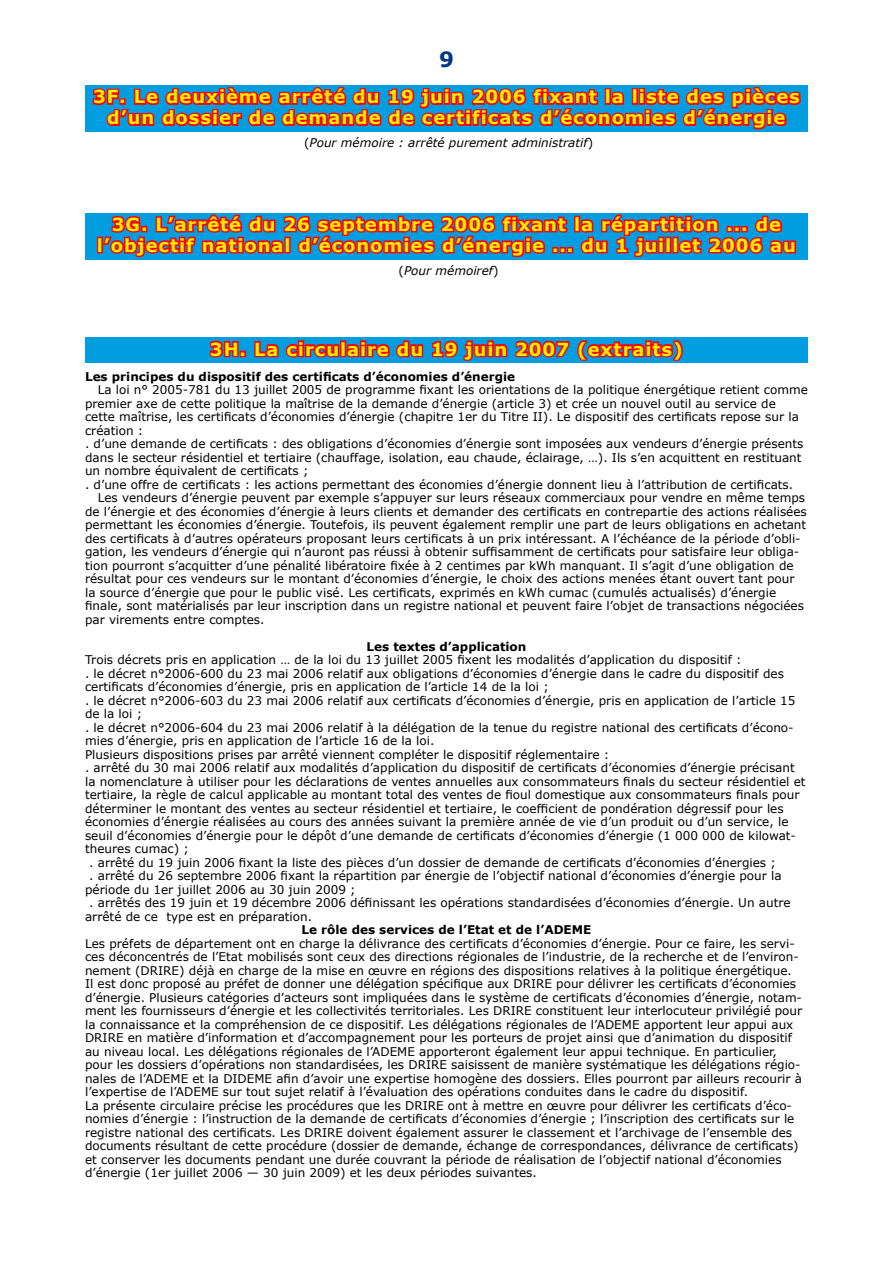
<style>
.page{position:relative;width:893px;height:1263px;background:#fff}
.page>*{position:absolute;margin:0;border:0;box-sizing:border-box;transform-origin:0 0}
.t1{font:700 21px "Verdana";color:#003882}
.t2{font:700 18px/21px "Verdana";letter-spacing:.05em;color:#ffec00;text-align:center}
.t3{font:12px/13.5px "Verdana";color:#000}
.t4{font:700 12px "Verdana";color:#000}
.t5{font:italic 12px "Verdana";color:#000}
.s1{font-style:normal}
</style>
<div class="page">
<div style="left:85px;top:85px;width:723px;height:47px;background:#009ee0"></div>
<svg style="left:92px;top:87px;width:709px;height:43px"></svg>
<div style="left:85px;top:213px;width:723px;height:46px;background:#009ee0"></div>
<div style="left:97px;top:237px;width:6px;height:16px;border:3px solid #f00"></div>
<svg style="left:101px;top:214px;width:696px;height:44px"></svg>
<div style="left:85px;top:337px;width:723px;height:26px;background:#009ee0"></div>
<svg style="left:209px;top:340px;width:37px;height:18px"></svg>
<svg style="left:254px;top:340px;width:429px;height:21px"></svg>
<h1 class="t1" style="left:439px;top:46px;width:16px">9</h1>
<h2 class="t2" style="left:93px;top:86px;width:708px">3F. Le deuxième arrêté du 19 juin 2006 fixant la liste des pièces d’un dossier de demande de certificats d’économies d’énergie</h2>
<p class="t5" style="left:304px;top:135px;width:291px"><span class="s1">(</span>Pour mémoire : arrêté purement administratif<span class="s1">)</span></p>
<h2 class="t2" style="left:97px;top:213px;width:701px">3G. L’arrêté du 26 septembre 2006 fixant la répartition ... de l’objectif national d’économies d’énergie ... du 1 juillet 2006 au</h2>
<p class="t5" style="left:399px;top:263px;width:101px"><span class="s1">(</span>Pour mémoiref<span class="s1">)</span></p>
<h2 class="t2" style="left:210px;top:338px;width:474px">3H. La circulaire du 19 juin 2007 (extraits)</h2>
<p class="t4" style="left:85px;top:369px;width:432px">Les principes du dispositif des certificats d’économies d’énergie</p>
<p class="t3" style="left:85px;top:383px;width:724px;text-indent:13px">La loi n° 2005-781 du 13 juillet 2005 de programme fixant les orientations de la politique énergétique retient comme premier axe de cette politique la maîtrise de la demande d’énergie (article 3) et crée un nouvel outil au service de cette maîtrise, les certificats d’économies d’énergie (chapitre 1er du Titre II). Le dispositif des certificats repose sur la création :<br>. d’une demande de certificats : des obligations d’économies d’énergie sont imposées aux vendeurs d’énergie présents dans le secteur résidentiel et tertiaire (chauffage, isolation, eau chaude, éclairage, …). Ils s’en acquittent en restituant un nombre équivalent de certificats ;<br>. d’une offre de certificats : les actions permettant des économies d’énergie donnent lieu à l’attribution de certificats.</p>
<p class="t3" style="left:85px;top:491px;width:723px;text-indent:13px">Les vendeurs d’énergie peuvent par exemple s’appuyer sur leurs réseaux commerciaux pour vendre en même temps de l’énergie et des économies d’énergie à leurs clients et demander des certificats en contrepartie des actions réalisées permettant les économies d’énergie. Toutefois, ils peuvent également remplir une part de leurs obligations en achetant des certificats à d’autres opérateurs proposant leurs certificats à un prix intéressant. A l’échéance de la période d’obli&shy;gation, les vendeurs d’énergie qui n’auront pas réussi à obtenir suffisamment de certificats pour satisfaire leur obliga&shy;tion pourront s’acquitter d’une pénalité libératoire fixée à 2 centimes par kWh manquant. Il s’agit d’une obligation de résultat pour ces vendeurs sur le montant d’économies d’énergie, le choix des actions menées étant ouvert tant pour la source d’énergie que pour le public visé. Les certificats, exprimés en kWh cumac (cumulés actualisés) d’énergie finale, sont matérialisés par leur inscription dans un registre national et peuvent faire l’objet de transactions négociées par virements entre comptes.</p>
<p class="t4" style="left:367px;top:639px;width:161px">Les textes d’application</p>
<p class="t3" style="left:85px;top:653px;width:658px">Trois décrets pris en application … de la loi du 13 juillet 2005 fixent les modalités d’application du dispositif :</p>
<p class="t3" style="left:85px;top:666px;width:700px">. le décret n°2006-600 du 23 mai 2006 relatif aux obligations d’économies d’énergie dans le cadre du dispositif des</p>
<p class="t3" style="left:85px;top:680px;width:465px">certificats d’économies d’énergie, pris en application de l’article 14 de la loi ;</p>
<p class="t3" style="left:85px;top:693px;width:712px">. le décret n°2006-603 du 23 mai 2006 relatif aux certificats d’économies d’énergie, pris en application de l’article 15</p>
<p class="t3" style="left:85px;top:707px;width:59px">de la loi ;</p>
<p class="t3" style="left:85px;top:720px;width:710px">. le décret n°2006-604 du 23 mai 2006 relatif à la délégation de la tenue du registre national des certificats d’écono-</p>
<p class="t3" style="left:85px;top:734px;width:351px">mies d’énergie, pris en application de l’article 16 de la loi.</p>
<p class="t3" style="left:85px;top:747px;width:526px">Plusieurs dispositions prises par arrêté viennent compléter le dispositif réglementaire :</p>
<p class="t3" style="left:85px;top:761px;width:711px">. arrêté du 30 mai 2006 relatif aux modalités d’application du dispositif de certificats d’économies d’énergie précisant</p>
<p class="t3" style="left:85px;top:774px;width:722px">la nomenclature à utiliser pour les déclarations de ventes annuelles aux consommateurs finals du secteur résidentiel et</p>
<p class="t3" style="left:85px;top:788px;width:716px">tertiaire, la règle de calcul applicable au montant total des ventes de fioul domestique aux consommateurs finals pour</p>
<p class="t3" style="left:85px;top:801px;width:700px">déterminer le montant des ventes au secteur résidentiel et tertiaire, le coefficient de pondération dégressif pour les</p>
<p class="t3" style="left:85px;top:815px;width:705px">économies d’énergie réalisées au cours des années suivant la première année de vie d’un produit ou d’un service, le</p>
<p class="t3" style="left:85px;top:828px;width:712px">seuil d’économies d’énergie pour le dépôt d’une demande de certificats d’économies d’énergie (1 000 000 de kilowat-</p>
<p class="t3" style="left:85px;top:842px;width:105px">theures cumac) ;</p>
<p class="t3" style="left:89px;top:855px;width:688px">. arrêté du 19 juin 2006 fixant la liste des pièces d’un dossier de demande de certificats d’économies d’énergies ;</p>
<p class="t3" style="left:89px;top:869px;width:694px">. arrêté du 26 septembre 2006 fixant la répartition par énergie de l’objectif national d’économies d’énergie pour la</p>
<p class="t3" style="left:85px;top:882px;width:272px">période du 1er juillet 2006 au 30 juin 2009 ;</p>
<p class="t3" style="left:89px;top:896px;width:703px">. arrêtés des 19 juin et 19 décembre 2006 définissant les opérations standardisées d’économies d’énergie. Un autre</p>
<p class="t3" style="left:85px;top:909px;width:229px">arrêté de ce type est en préparation.</p>
<p class="t4" style="left:302px;top:922px;width:291px">Le rôle des services de l’Etat et de l’ADEME</p>
<p class="t3" style="left:85px;top:936px;width:719px">Les préfets de département ont en charge la délivrance des certificats d’économies d’énergie. Pour ce faire, les servi&shy;ces déconcentrés de l’Etat mobilisés sont ceux des directions régionales de l’industrie, de la recherche et de l’environ&shy;nement (DRIRE) déjà en charge de la mise en œuvre en régions des dispositions relatives à la politique énergétique.<br>Il est donc proposé au préfet de donner une délégation spécifique aux DRIRE pour délivrer les certificats d’économies d’énergie. Plusieurs catégories d’acteurs sont impliquées dans le système de certificats d’économies d’énergie, notam&shy;ment les fournisseurs d’énergie et les collectivités territoriales. Les DRIRE constituent leur interlocuteur privilégié pour la connaissance et la compréhension de ce dispositif. Les délégations régionales de l’ADEME apportent leur appui aux DRIRE en matière d’information et d’accompagnement pour les porteurs de projet ainsi que d’animation du dispositif au niveau local. Les délégations régionales de l’ADEME apporteront également leur appui technique. En particulier, pour les dossiers d’opérations non standardisées, les DRIRE saisissent de manière systématique les délégations régio&shy;nales de l’ADEME et la DIDEME afin d’avoir une expertise homogène des dossiers. Elles pourront par ailleurs recourir à l’expertise de l’ADEME sur tout sujet relatif à l’évaluation des opérations conduites dans le cadre du dispositif.<br>La présente circulaire précise les procédures que les DRIRE ont à mettre en œuvre pour délivrer les certificats d’éco&shy;nomies d’énergie : l’instruction de la demande de certificats d’économies d’énergie ; l’inscription des certificats sur le registre national des certificats. Les DRIRE doivent également assurer le classement et l’archivage de l’ensemble des documents résultant de cette procédure (dossier de demande, échange de correspondances, délivrance de certificats) et conserver les documents pendant une durée couvrant la période de réalisation de l’objectif national d’économies d’énergie (1er juillet 2006 — 30 juin 2009) et les deux périodes suivantes.</p>
</div>
